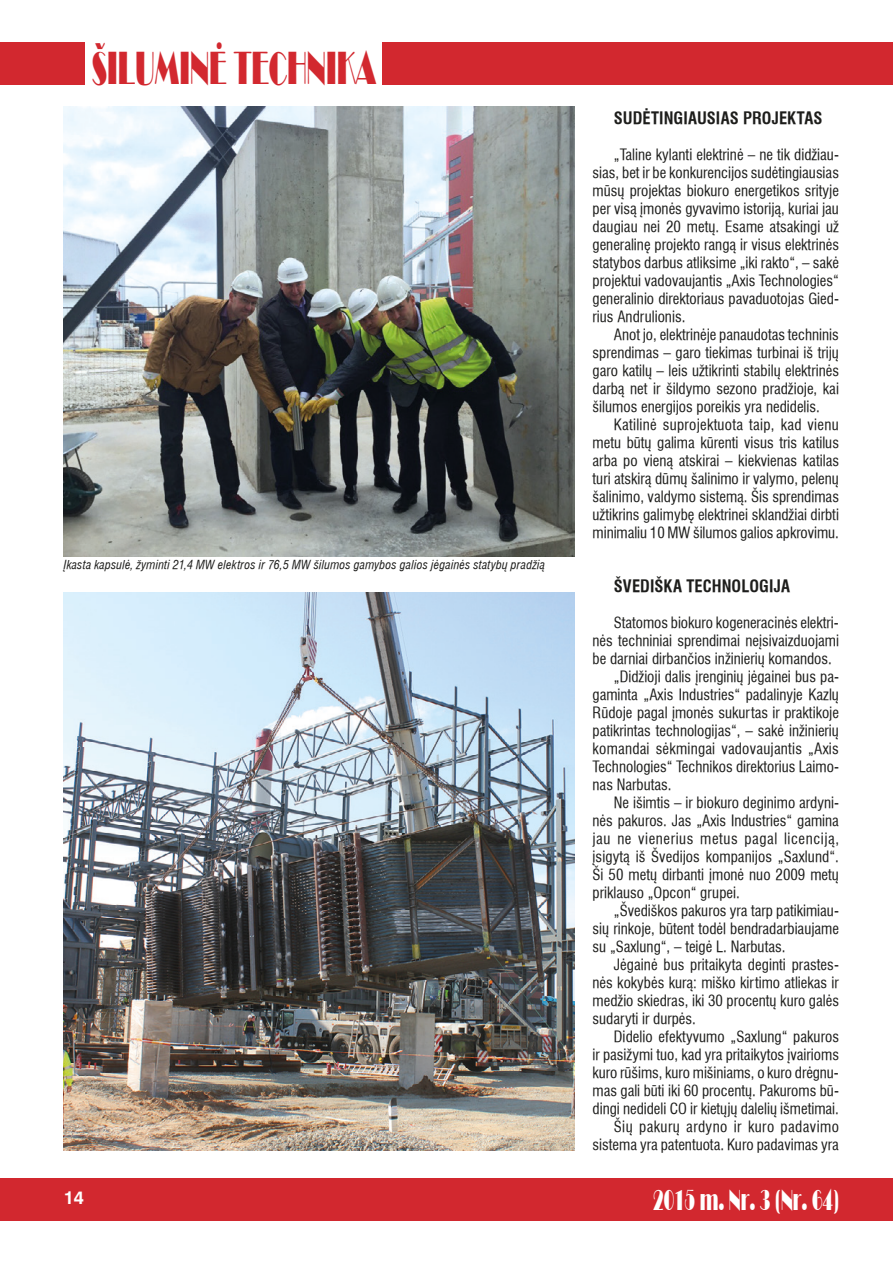
<style>
.page{position:relative;width:893px;height:1263px;background:#fff}
.page>*{position:absolute;margin:0;border:0;box-sizing:border-box;transform-origin:0 0}
.t1{font:48px "Broadway Normal";color:#d2282f;scale:.54 1}
.t2{font:30px "Broadway Normal";color:#fff;scale:.54 1}
.t3{font:700 18px "Helvetica LT";color:#fff}
.t4{font:700 condensed 16.5px "Helvetica LT";letter-spacing:.005em;color:#1d1d1b}
.t5{font:condensed 15px/18px "Helvetica LT";color:#1d1d1b;text-align:justify}
.t6{font:condensed 15px "Helvetica LT";letter-spacing:.04em;color:#1d1d1b}
.t7{font:condensed 15px "Helvetica LT";letter-spacing:.025em;color:#1d1d1b}
.t8{font:italic condensed 12px "Helvetica LT";letter-spacing:.015em;color:#1d1d1b}
</style>
<div class="page">
<div style="left:383px;top:43px;width:510px;height:42px;background:#d2282f"></div>
<div style="left:0;top:1178px;width:893px;height:42px;background:#d2282f"></div>
<div style="left:0;top:43px;width:85px;height:42px;background:#d2282f"></div>
<img style="left:64px;top:106px;width:511px;height:450px">
<img style="left:64px;top:592px;width:511px;height:558px">
<h1 class="t1" style="left:92px;top:40px;width:528px">ÐILUMINË TECHNIKA</h1>
<p class="t8" style="left:64px;top:556px;width:483px">Įkasta kapsulė, žyminti 21,4 MW elektros ir 76,5 MW šilumos gamybos galios jėgainės statybų pradžią</p>
<p class="t3" style="left:64px;top:1187px;width:22px">14</p>
<p class="t4" style="left:614px;top:107px;width:210px">SUDĖTINGIAUSIAS PROJEKTAS</p>
<p class="t5" style="left:593px;top:146px;width:248px;text-indent:21px">„Taline kylanti elektrinė – ne tik didžiau&shy;sias, bet ir be konkurencijos sudėtingiausias mūsų projektas biokuro energetikos srityje per visą įmonės gyvavimo istoriją, kuriai jau daugiau nei 20 metų. Esame atsakingi už generalinę projekto rangą ir visus elektrinės statybos darbus atliksime „iki rakto“, – sakė projektui vadovaujantis „Axis Technologies“ generalinio direktoriaus pavaduotojas Gied&shy;rius Andrulionis.</p>
<p class="t5" style="left:593px;top:326px;width:248px;text-indent:21px">Anot jo, elektrinėje panaudotas techninis sprendimas – garo tiekimas turbinai iš trijų garo katilų – leis užtikrinti stabilų elektrinės darbą net ir šildymo sezono pradžioje, kai šilumos energijos poreikis yra nedidelis.</p>
<p class="t5" style="left:593px;top:416px;width:248px;text-indent:21px">Katilinė suprojektuota taip, kad vienu metu būtų galima kūrenti visus tris katilus arba po vieną atskirai – kiekvienas katilas turi atskirą dūmų šalinimo ir valymo, pelenų šalinimo, valdymo sistemą. Šis sprendimas užtikrins galimybę elektrinei sklandžiai dirbti minimaliu 10 MW šilumos galios apkrovimu.</p>
<p class="t4" style="left:614px;top:575px;width:178px">ŠVEDIŠKA TECHNOLOGIJA</p>
<p class="t5" style="left:614px;top:614px;width:226px">Statomos biokuro kogeneracinės elektri-</p>
<p class="t5" style="left:593px;top:632px;width:248px">nės techniniai sprendimai neįsivaizduojami</p>
<p class="t5" style="left:593px;top:650px;width:241px">be darniai dirbančios inžinierių komandos.</p>
<p class="t5" style="left:614px;top:668px;width:227px">„Didžioji dalis įrenginių jėgainei bus pa-</p>
<p class="t5" style="left:593px;top:686px;width:248px">gaminta „Axis Industries“ padalinyje Kazlų</p>
<p class="t5" style="left:593px;top:704px;width:248px">Rūdoje pagal įmonės sukurtas ir praktikoje</p>
<p class="t5" style="left:593px;top:722px;width:248px">patikrintas technologijas“, – sakė inžinierių</p>
<p class="t5" style="left:593px;top:740px;width:248px">komandai sėkmingai vadovaujantis „Axis</p>
<p class="t5" style="left:593px;top:758px;width:248px">Technologies“ Technikos direktorius Laimo-</p>
<p class="t5" style="left:593px;top:776px;width:80px">nas Narbutas.</p>
<p class="t5" style="left:614px;top:794px;width:227px">Ne išimtis – ir biokuro deginimo ardyni-</p>
<p class="t5" style="left:593px;top:812px;width:248px">nės pakuros. Jas „Axis Industries“ gamina</p>
<p class="t6" style="left:593px;top:829px;width:248px">jau ne vienerius metus pagal licenciją,</p>
<p class="t5" style="left:593px;top:848px;width:248px">įsigytą iš Švedijos kompanijos „Saxlund“.</p>
<p class="t5" style="left:593px;top:866px;width:248px">Ši 50 metų dirbanti įmonė nuo 2009 metų</p>
<p class="t5" style="left:593px;top:884px;width:149px">priklauso „Opcon“ grupei.</p>
<p class="t5" style="left:614px;top:902px;width:227px">„Švediškos pakuros yra tarp patikimiau-</p>
<p class="t5" style="left:593px;top:920px;width:248px">sių rinkoje, būtent todėl bendradarbiaujame</p>
<p class="t5" style="left:593px;top:938px;width:194px">su „Saxlung“, – teigė L. Narbutas.</p>
<p class="t5" style="left:614px;top:956px;width:227px">Jėgainė bus pritaikyta deginti prastes-</p>
<p class="t5" style="left:593px;top:974px;width:248px">nės kokybės kurą: miško kirtimo atliekas ir</p>
<p class="t5" style="left:593px;top:992px;width:248px">medžio skiedras, iki 30 procentų kuro galės</p>
<p class="t5" style="left:593px;top:1010px;width:105px">sudaryti ir durpės.</p>
<p class="t5" style="left:614px;top:1028px;width:227px">Didelio efektyvumo „Saxlung“ pakuros</p>
<p class="t5" style="left:593px;top:1046px;width:248px">ir pasižymi tuo, kad yra pritaikytos įvairioms</p>
<p class="t5" style="left:593px;top:1064px;width:248px">kuro rūšims, kuro mišiniams, o kuro drėgnu-</p>
<p class="t5" style="left:593px;top:1082px;width:248px">mas gali būti iki 60 procentų. Pakuroms bū-</p>
<p class="t5" style="left:593px;top:1100px;width:248px">dingi nedideli CO ir kietųjų dalelių išmetimai.</p>
<p class="t7" style="left:614px;top:1117px;width:227px">Šių pakurų ardyno ir kuro padavimo</p>
<p class="t5" style="left:593px;top:1136px;width:248px">sistema yra patentuota. Kuro padavimas yra</p>
<h2 class="t2" style="left:653px;top:1182px;width:345px">2015 m. Nr. 3 (Nr. 64)</h2>
</div>
